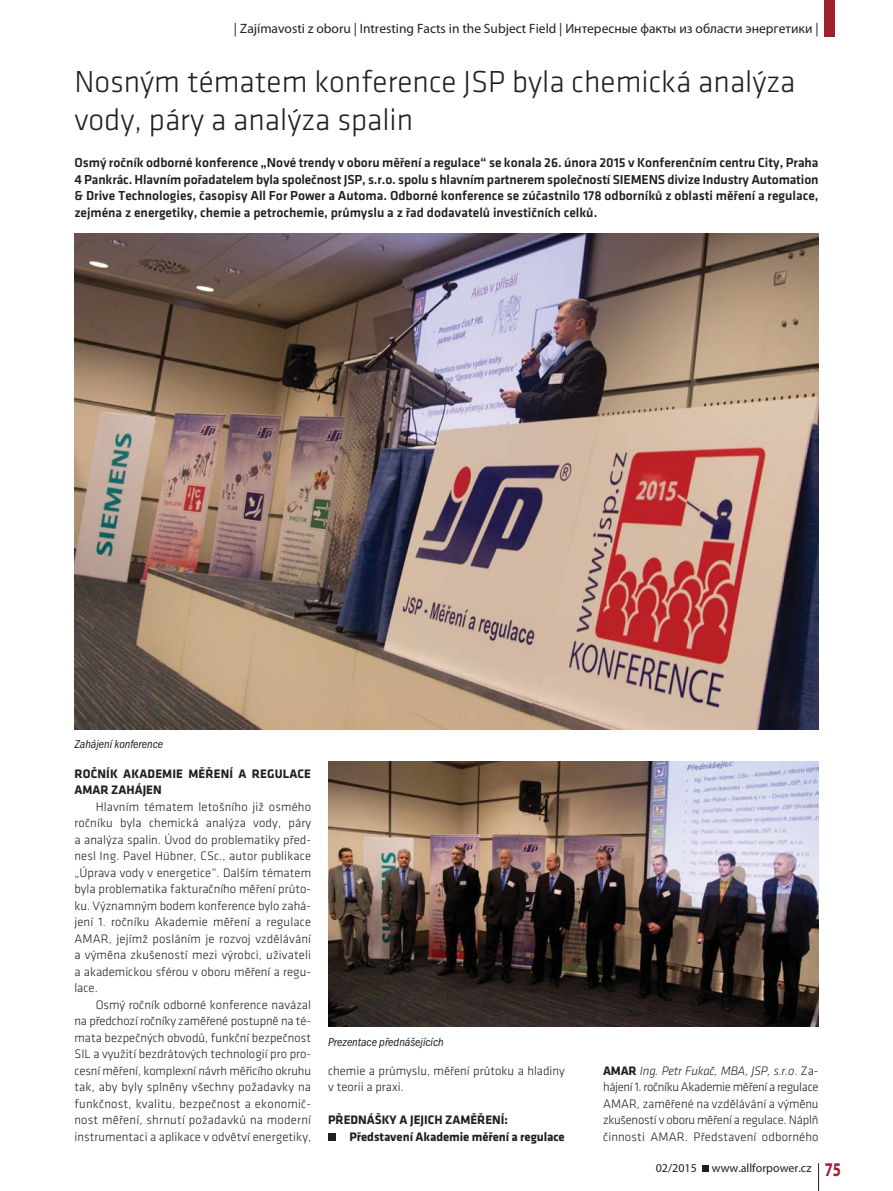
<style>
.page{position:relative;width:893px;height:1191px;background:#fff}
.page>*{position:absolute;margin:0;border:0;box-sizing:border-box;transform-origin:0 0}
.t1{font:300 31.5px/37.8px "Klavika";color:#231f20}
.t2{font:500 13.5px/16.5px "Klavika";color:#231f20;text-align:justify}
.t3{font:13.5px "Myriad Pro";color:#231f20}
.t4{font:300 12.75px/16.5px "Klavika";color:#231f20;text-align:justify}
.t5{font:700 12.75px/16.5px "Klavika";color:#231f20}
.t6{font:12px "Franklin Got Itc TOT Boo Con Ita";color:#231f20}
.t7{font:12px "Myriad Pro";color:#231f20}
.s1{font-weight:700}
.s2{font-style:italic}
.s3{font-weight:700;font-stretch:semi-expanded;font-size:19.5px;color:#a0212d}
</style>
<div class="page">
<svg style="left:702px;top:1165px;width:6px;height:6px"></svg>
<svg style="left:818px;top:1163px;width:1px;height:27px"></svg>
<div style="left:824px;top:0;width:11px;height:37px;background:#a0212d"></div>
<div style="left:328px;top:1133px;width:7px;height:8px;background:#231f20"></div>
<img style="left:74px;top:233px;width:745px;height:497px">
<img style="left:328px;top:761px;width:491px;height:266px">
<p class="t3" style="left:234px;top:24px;width:586px">| Zajímavosti z oboru | Intresting Facts in the Subject Field | Интересные факты из области энергетики |</p>
<h1 class="t1" style="left:74px;top:65px;width:723px">Nosným tématem konference JSP byla chemická analýza vody, páry a analýza spalin</h1>
<p class="t2" style="left:74px;top:155px;width:746px">Osmý ročník odborné konference „Nové trendy v oboru měření a regulace“ se konala 26. února 2015 v Konferenčním centru City, Praha 4 Pankrác. Hlavním pořadatelem byla společnost JSP, s.r.o. spolu s hlavním partnerem společností SIEMENS divize Industry Automation &amp; Drive Technologies, časopisy All For Power a Automa. Odborné konference se zúčastnilo 178 odborníků z oblasti měření a regulace, zejména z energetiky, chemie a petrochemie, průmyslu a z řad dodavatelů investičních celků.</p>
<p class="t6" style="left:74px;top:740px;width:90px">Zahájení konference</p>
<p class="t5" style="left:74px;top:766px;width:238px">ROČNÍK AKADEMIE MĚŘENÍ A REGULACE<br>AMAR ZAHÁJEN</p>
<p class="t4" style="left:74px;top:799px;width:238px;text-indent:21px">Hlavním tématem letošního již osmého ročníku byla chemická analýza vody, páry a analýza spalin. Úvod do problematiky před&shy;nesl Ing. Pavel Hübner, CSc., autor publikace „Úprava vody v energetice“. Dalším tématem byla problematika fakturačního měření průto&shy;ku. Významným bodem konference bylo zahá&shy;jení 1. ročníku Akademie měření a regulace AMAR, jejímž posláním je rozvoj vzdělávání a výměna zkušeností mezi výrobci, uživateli a akademickou sférou v oboru měření a regu&shy;lace.</p>
<p class="t4" style="left:74px;top:997px;width:238px;text-indent:21px">Osmý ročník odborné konference navázal na předchozí ročníky zaměřené postupně na té&shy;mata bezpečných obvodů, funkční bezpečnost SIL a využití bezdrátových technologií pro pro&shy;cesní měření, komplexní návrh měřicího okruhu tak, aby byly splněny všechny požadavky na funkčnost, kvalitu, bezpečnost a ekonomič&shy;nost měření, shrnutí požadavků na moderní instrumentaci a aplikace v odvětví energetiky,</p>
<p class="t6" style="left:328px;top:1037px;width:117px">Prezentace přednášejících</p>
<p class="t4" style="left:328px;top:1063px;width:238px">chemie a průmyslu, měření průtoku a hladiny v teorii a praxi.</p>
<p class="t5" style="left:349px;top:1113px;width:217px;text-indent:-21px">PŘEDNÁŠKY A JEJICH ZAMĚŘENÍ:<br>Představení Akademie měření a regulace</p>
<p class="t4" style="left:603px;top:1063px;width:217px"><span class="s1">AMAR</span> <span class="s2">Ing. Petr Fukač, MBA, JSP, s.r.o</span>. Za&shy;hájení 1. ročníku Akademie měření a regulace AMAR, zaměřené na vzdělávání a výměnu zkušeností v oboru měření a regulace. Náplň činnosti AMAR. Představení odborného</p>
<p class="t7" style="left:656px;top:1163px;width:187px">02/2015 www.allforpower.cz <span class="s3">75</span></p>
</div>
